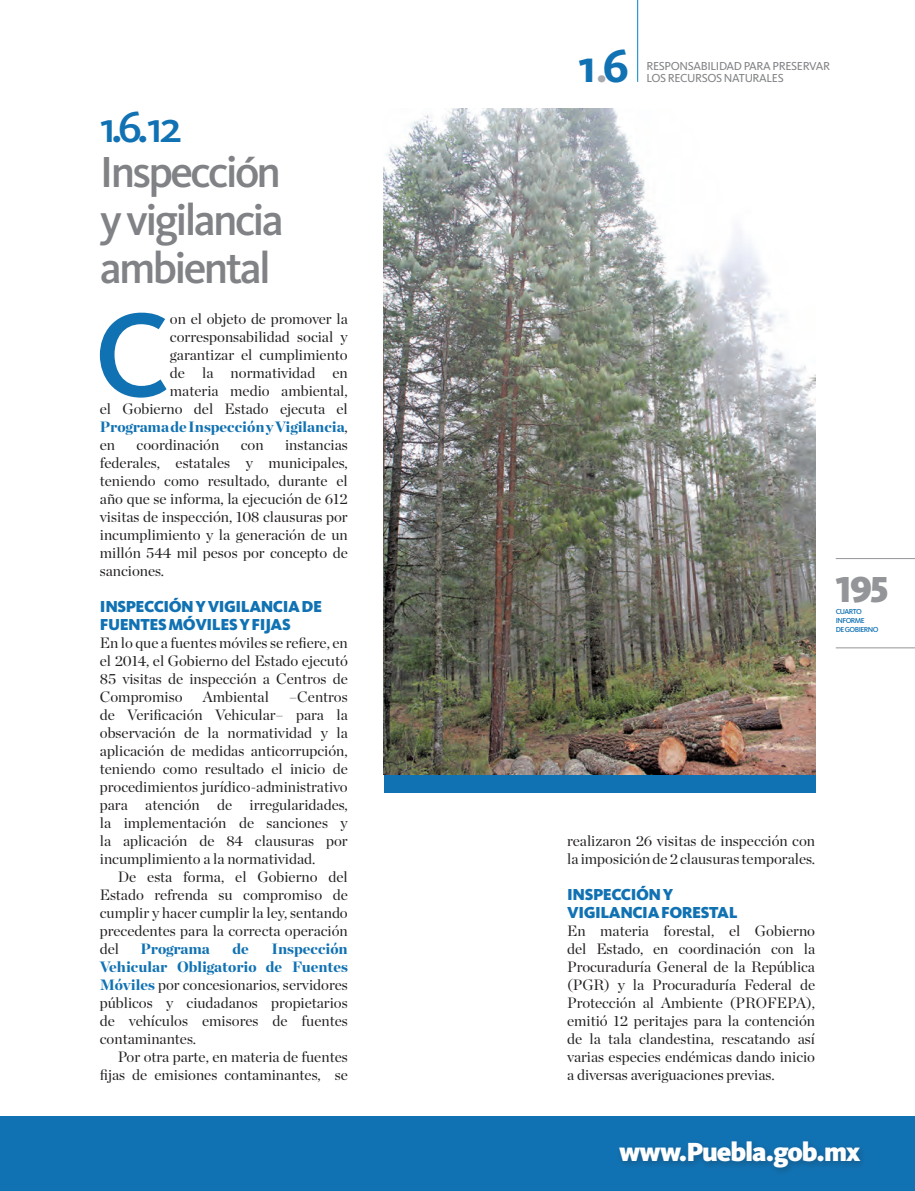
<style>
.page{position:relative;width:915px;height:1191px;background:#fff}
.page>*{position:absolute;margin:0;border:0;box-sizing:border-box;transform-origin:0 0}
.t1{font:500 123.15px "Kievit OT";color:#1172b3}
.t2{font:700 48px "Kievit OT";color:#1172b3}
.t3{font:500 45px/48px "Kievit OT";letter-spacing:-.06em;color:#808285;text-align:justify}
.t4{font:500 45px "Kievit OT";color:#1172b3}
.t5{font:900 37.5px "Kievit OT";color:#939598}
.t6{font:900 27.15px "Kievit OT";letter-spacing:-.04em;color:#fff}
.t7{font:900 16.5px/18px "Kievit OT";letter-spacing:-.03em;color:#1172b3}
.t8{font:15px/18px "Chronicle Display";color:#231f20;text-align:justify}
.t9{font:900 15px "Chronicle Display";color:#1172b3}
.t10{font:12px "Kievit OT";letter-spacing:-.03em;color:#808285}
.t11{font:500 7.5px/9px "Kievit OT";letter-spacing:-.07em;color:#1172b3}
.s1{font-weight:400;color:#231f20}
.s2{font-weight:900;color:#1172b3}
.s3{font-size:42px;color:#a8a9ad}
</style>
<div class="page">
<hr style="left:637px;top:0;width:1px;height:82px;background:#0085cb">
<hr style="left:835px;top:558px;width:79px;height:1px;background:#939598">
<hr style="left:835px;top:647px;width:79px;height:1px;background:#939598">
<div style="left:0;top:1116px;width:914px;height:75px;background:#1172b3"></div>
<div style="left:614px;top:1136px;width:254px;height:40px;background:#231f20;opacity:.3"></div>
<div style="left:384px;top:774px;width:430px;height:18px;background:#1172b3"></div>
<img style="left:384px;top:108px;width:430px;height:666px">
<p class="t4" style="left:100px;top:100px;width:84px">1.6.12</p>
<p class="t3" style="left:100px;top:148px;width:185px">Inspección y vigilancia ambiental</p>
<p class="t1" style="left:94px;top:280px;width:77px">C</p>
<p class="t8" style="left:170px;top:310px;width:179px">on el objeto de promover la</p>
<p class="t8" style="left:170px;top:328px;width:179px">corresponsabilidad social y</p>
<p class="t8" style="left:170px;top:346px;width:179px">garantizar el cumplimiento</p>
<p class="t8" style="left:170px;top:364px;width:179px">de la normatividad en</p>
<p class="t8" style="left:170px;top:382px;width:179px">materia medio ambiental,</p>
<p class="t8" style="left:100px;top:400px;width:249px">el Gobierno del Estado ejecuta el</p>
<p class="t9" style="left:100px;top:418px;width:249px">Programa de Inspección y Vigilancia<span class="s1">,</span></p>
<p class="t8" style="left:100px;top:436px;width:17px">en</p>
<p class="t8" style="left:137px;top:436px;width:84px">coordinación</p>
<p class="t8" style="left:241px;top:436px;width:24px">con</p>
<p class="t8" style="left:100px;top:436px;width:249px;text-indent:185px">instancias federales, estatales y municipales, teniendo como resultado, durante el año que se informa, la ejecución de 612 visitas de inspección, 108 clausuras por incumplimiento y la generación de un millón 544 mil pesos por concepto de sanciones.</p>
<p class="t7" style="left:100px;top:597px;width:224px">INSPECCIÓN Y VIGILANCIA DE<br>FUENTES MÓVILES Y FIJAS</p>
<p class="t8" style="left:100px;top:634px;width:249px">En lo que a fuentes móviles se refiere, en el 2014, el Gobierno del Estado ejecutó 85 visitas de inspección a Centros de Compromiso</p>
<p class="t8" style="left:100px;top:688px;width:249px;text-indent:189px">–Centros de Verificación Vehicular– para la observación de la normatividad y la aplicación de medidas anticorrupción, teniendo como resultado el inicio de procedimientos jurídico-administrativo para atención de irregularidades, la implementación de sanciones y la aplicación de 84 clausuras por incumplimiento a la normatividad.</p>
<p class="t8" style="left:100px;top:868px;width:249px;text-indent:18px">De esta forma, el Gobierno del Estado refrenda su compromiso de cumplir y hacer cumplir la ley, sentando precedentes para la correcta operación del</p>
<p class="t8" style="left:203px;top:688px;width:68px">Ambiental</p>
<p class="t8" style="left:100px;top:940px;width:249px;text-indent:171px"><span class="s2">Inspección Vehicular Obligatorio de Fuentes Móviles</span> por concesionarios, servidores públicos y ciudadanos propietarios de vehículos emisores de fuentes contaminantes.</p>
<p class="t8" style="left:100px;top:1048px;width:249px;text-align:right">Por otra parte, en materia de fuentes fijas de emisiones contaminantes, se</p>
<p class="t9" style="left:141px;top:940px;width:71px">Programa</p>
<p class="t9" style="left:232px;top:940px;width:18px">de</p>
<h2 class="t2" style="left:578px;top:37px;width:52px">1<span class="s3">.</span>6</h2>
<p class="t10" style="left:646px;top:58px;width:185px">RESPONSABILIDAD PARA PRESERVAR</p>
<p class="t10" style="left:646px;top:70px;width:139px">LOS RECURSOS NATURALES</p>
<h3 class="t5" style="left:835px;top:567px;width:55px">195</h3>
<p class="t11" style="left:835px;top:606px;width:44px">CUARTO<br>INFORME<br>DE GOBIERNO</p>
<p class="t8" style="left:567px;top:832px;width:249px">realizaron 26 visitas de inspección con la imposición de 2 clausuras temporales.</p>
<p class="t7" style="left:567px;top:885px;width:107px">INSPECCIÓN Y</p>
<p class="t7" style="left:567px;top:903px;width:172px">VIGILANCIA FORESTAL</p>
<p class="t8" style="left:567px;top:922px;width:249px">En materia forestal, el Gobierno del Estado, en coordinación con la Procuraduría General de la República (PGR) y la Procuraduría Federal de Protección al Ambiente (PROFEPA), emitió 12 peritajes para la contención de la tala clandestina, rescatando así varias especies endémicas dando inicio a diversas averiguaciones previas.</p>
<h3 class="t6" style="left:619px;top:1135px;width:243px">www.Puebla.gob.mx</h3>
</div>
